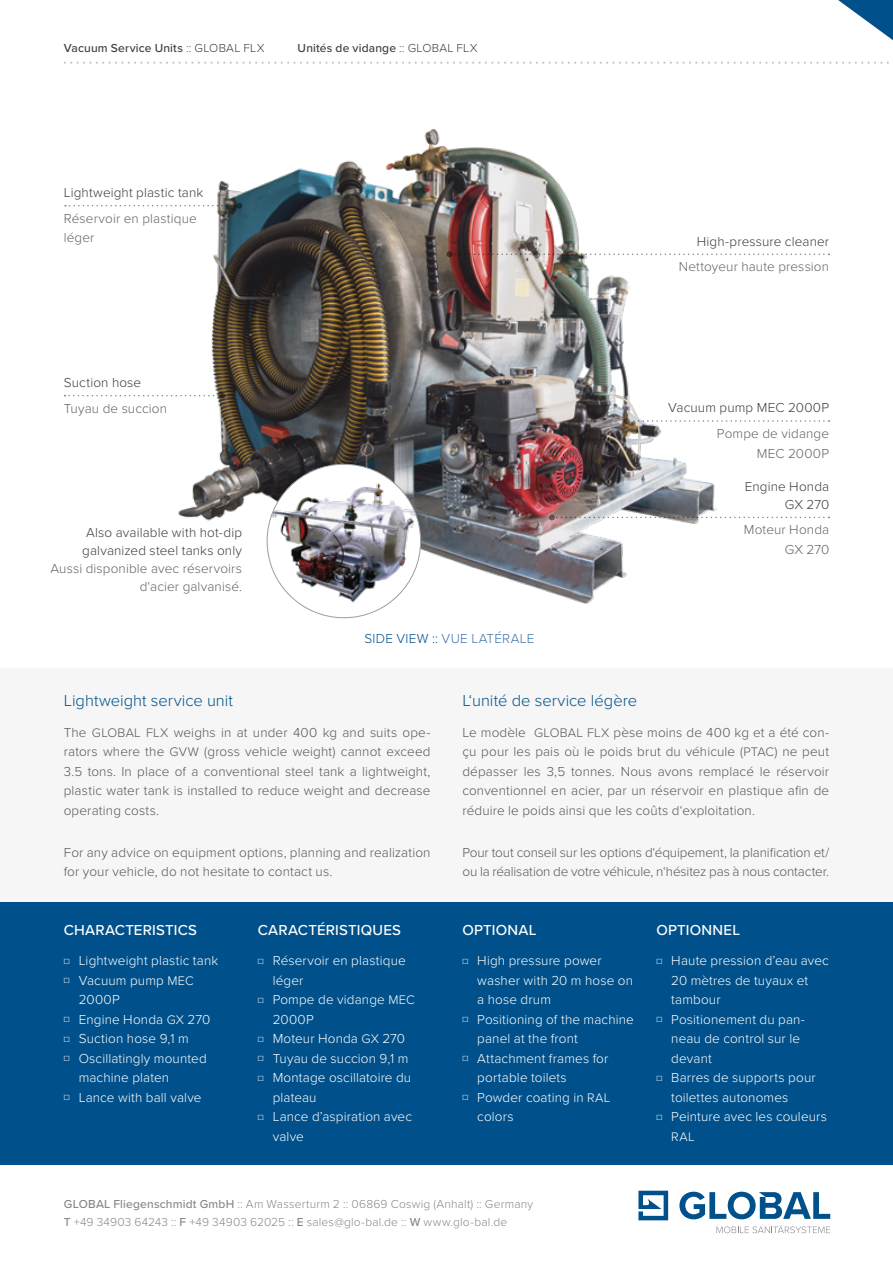
<style>
.page{position:relative;width:893px;height:1263px;background:#fff}
.page>*{position:absolute;margin:0;border:0;box-sizing:border-box;transform-origin:0 0}
.t1{font:300 16.5px "Proxima Nova";color:#00518b}
.t2{font:500 15px "Proxima Nova";letter-spacing:.015em;color:#fff}
.t3{font:300 13.5px/19.5px "Proxima Nova";letter-spacing:.01em;color:#fff}
.t4{font:300 13.5px/19.5px "Proxima Nova";letter-spacing:.01em;color:#575756;text-align:justify}
.Legende{font:300 13.5px/19.5px "Proxima Nova";letter-spacing:.01em;color:#646363;text-align:right}
.Legende-2{font:300 13.5px/18px "Proxima Nova";letter-spacing:.01em;color:#3c3c3b;text-align:right}
.t5{font:300 13.5px/19.5px "Proxima Nova";letter-spacing:-.01em;color:#575756}
.Legende_H{font:300 13.5px "Proxima Nova";letter-spacing:.025em;color:#3c72a6}
.t6{font:300 12.9px "Proxima Nova";color:#fff}
.t7{font:300 12px/18px "Proxima Nova";letter-spacing:.015em;color:#878787}
.Breadcrumb{font:500 12px "Proxima Nova";letter-spacing:.015em;color:#3c3c3b}
.s1{font-weight:300}
.s2{color:#fff}
.s3{color:#00518b}
.s4{font-size:12.9px}
.s5{font-size:8.85px}
.s6{font-weight:500}
</style>
<div class="page">
<svg style="left:638px;top:1191px;width:30px;height:29px"></svg>
<svg style="left:679px;top:1192px;width:151px;height:27px"></svg>
<svg style="left:716px;top:1225px;width:114px;height:8px"></svg>
<svg style="left:64px;top:62px;width:825px;height:2px"></svg>
<img style="left:178px;top:129px;width:539px;height:475px">
<div style="left:0;top:901px;width:893px;height:264px;background:#00518b"></div>
<svg style="left:838px;top:0;width:55px;height:40px"></svg>
<div style="left:0;top:668px;width:893px;height:233px;background:#f6f6f6"></div>
<svg style="left:65px;top:203px;width:177px;height:6px"></svg>
<svg style="left:549px;top:514px;width:280px;height:6px"></svg>
<svg style="left:624px;top:418px;width:205px;height:6px"></svg>
<svg style="left:446px;top:251px;width:383px;height:6px"></svg>
<svg style="left:65px;top:393px;width:160px;height:6px"></svg>
<div style="left:267px;top:464px;width:154px;height:154px;background:#fff;border-radius:50%"></div>
<img style="left:267px;top:478px;width:154px;height:130px">
<p class="Breadcrumb" style="left:64px;top:41px;width:202px">Vacuum Service Units <span class="s1">:: GLOBAL FLX</span></p>
<p class="Breadcrumb" style="left:298px;top:41px;width:181px">Unités de vidange <span class="s1">:: GLOBAL FLX</span></p>
<p class="Legende-2" style="left:64px;top:184px;width:141px">Lightweight plastic tank</p>
<p class="Legende" style="left:64px;top:209px;width:135px;text-align:left">Réservoir en plastique léger<span class="s2">léger</span></p>
<p class="Legende-2" style="left:64px;top:374px;width:79px">Suction hose</p>
<p class="Legende" style="left:64px;top:399px;width:105px">Tuyau de succion</p>
<p class="Legende-2" style="left:86px;top:524px;width:157px">Also available with hot-dip</p>
<p class="Legende-2" style="left:82px;top:542px;width:161px">galvanized steel tanks only</p>
<p class="Legende" style="left:50px;top:560px;width:193px;line-height:18px">Aussi disponible avec réservoirs d‘acier galvanisé.</p>
<p class="Legende_H" style="left:364px;top:631px;width:171px"><span class="s3">SIDE VIEW ::</span> VUE LATÉRALE</p>
<p class="Legende-2" style="left:697px;top:232px;width:134px">High-pressure cleaner</p>
<p class="Legende" style="left:679px;top:257px;width:152px">Nettoyeur haute pression</p>
<p class="Legende-2" style="left:668px;top:399px;width:162px">Vacuum pump MEC 2000P</p>
<p class="Legende" style="left:717px;top:424px;width:114px">Pompe de vidange<br>MEC 2000P</p>
<p class="Legende-2" style="left:745px;top:477px;width:86px">Engine Honda<br>GX 270</p>
<p class="Legende" style="left:744px;top:520px;width:87px">Moteur Honda<br>GX 270</p>
<h2 class="t1" style="left:64px;top:691px;width:171px">Lightweight service unit</h2>
<p class="t4" style="left:64px;top:723px;width:368px">The <span class="s4">GLOBAL FLX</span> weighs in at under 400 kg and suits ope&shy;rators where the <span class="s4">GVW</span> (gross vehicle weight) cannot exceed 3.5 tons. In place of a conventional steel tank a lightweight, plastic water tank is installed to reduce weight and decrease operating costs.</p>
<p class="t4" style="left:64px;top:843px;width:368px">For any advice on equipment options, planning and realization for your vehicle, do not hesitate to contact us.</p>
<h3 class="t2" style="left:64px;top:921px;width:135px">CHARACTERISTICS</h3>
<p class="t3" style="left:64px;top:951px;width:156px"><span class="s5">☐</span> Lightweight plastic tank</p>
<p class="t3" style="left:79px;top:971px;width:117px;text-indent:-15px"><span class="s5">☐</span> Vacuum pump <span class="s4">MEC<br></span>2000P</p>
<p class="t3" style="left:64px;top:1010px;width:148px"><span class="s5">☐</span> Engine Honda <span class="s4">GX</span> 270</p>
<p class="t3" style="left:64px;top:1029px;width:126px"><span class="s5">☐</span> Suction hose 9,1 m</p>
<p class="t3" style="left:79px;top:1049px;width:129px;text-indent:-15px"><span class="s5">☐</span> Oscillatingly mounted machine platen</p>
<p class="t3" style="left:64px;top:1088px;width:139px"><span class="s5">☐</span> Lance with ball valve</p>
<h3 class="t2" style="left:258px;top:921px;width:145px">CARACTÉRISTIQUES</h3>
<p class="t3" style="left:273px;top:951px;width:135px;text-indent:-15px"><span class="s5">☐</span> Réservoir en plastique léger</p>
<p class="t3" style="left:273px;top:990px;width:144px;text-indent:-15px"><span class="s5">☐</span> Pompe de vidange <span class="s4">MEC<br></span>2000P</p>
<p class="t3" style="left:258px;top:1029px;width:149px"><span class="s5">☐</span> Moteur Honda <span class="s4">GX</span> 270</p>
<p class="t3" style="left:258px;top:1049px;width:152px"><span class="s5">☐</span> Tuyau de succion 9,1 m</p>
<p class="t3" style="left:273px;top:1068px;width:140px;text-indent:-15px"><span class="s5">☐</span> Montage oscillatoire du plateau</p>
<p class="t3" style="left:273px;top:1107px;width:141px;text-indent:-15px"><span class="s5">☐</span> Lance d’aspiration avec valve</p>
<h2 class="t1" style="left:462px;top:691px;width:176px">L‘unité de service légère</h2>
<p class="t4" style="left:462px;top:723px;width:368px">Le modèle <span class="s4">GLOBAL FLX</span> pèse moins de 400 kg et a été con&shy;çu pour les pais où le poids brut du véhicule (<span class="s4">PTAC</span>) ne peut dépasser les 3,5 tonnes. Nous avons remplacé le réservoir conventionnel en acier, par un réservoir en plastique afin de réduire le poids ainsi que les coûts d‘exploitation.</p>
<p class="t5" style="left:462px;top:843px;width:368px">Pour tout conseil sur les options d‘équipement, la planification et/ ou la réalisation de votre véhicule, n‘hésitez pas à nous contacter.</p>
<h3 class="t2" style="left:462px;top:921px;width:75px">OPTIONAL</h3>
<p class="t3" style="left:477px;top:951px;width:157px;text-indent:-15px"><span class="s5">☐</span> High pressure power washer with 20 m hose on a hose drum</p>
<p class="t3" style="left:477px;top:1010px;width:158px;text-indent:-15px"><span class="s5">☐</span> Positioning of the machine panel at the front</p>
<p class="t3" style="left:477px;top:1049px;width:133px;text-indent:-15px"><span class="s5">☐</span> Attachment frames for portable toilets</p>
<p class="t3" style="left:477px;top:1088px;width:135px;text-indent:-15px"><span class="s5">☐</span> Powder coating in <span class="s4">RAL </span>colors</p>
<h3 class="t2" style="left:656px;top:921px;width:85px">OPTIONNEL</h3>
<p class="t3" style="left:671px;top:951px;width:159px;text-indent:-15px"><span class="s5">☐</span> Haute pression d’eau avec<br>20 mètres de tuyaux et tambour</p>
<p class="t3" style="left:671px;top:1010px;width:135px;text-indent:-15px"><span class="s5">☐</span> Positionement du pan&shy;neau de control sur le devant</p>
<p class="t3" style="left:671px;top:1068px;width:146px;text-indent:-15px"><span class="s5">☐</span> Barres de supports pour toilettes autonomes</p>
<p class="t3" style="left:656px;top:1107px;width:172px"><span class="s5">☐</span> Peinture avec les couleurs</p>
<p class="t6" style="left:671px;top:1129px;width:25px">RAL</p>
<p class="t7" style="left:64px;top:1195px;width:471px"><span class="s6">GLOBAL Fliegenschmidt GmbH</span> :: Am Wasserturm 2 :: 06869 Coswig (Anhalt) :: Germany<br><span class="s6">T</span> +49 34903 64243 :: <span class="s6">F</span> +49 34903 62025 :: <span class="s6">E</span> sales@glo-bal.de :: <span class="s6">W</span> www.glo-bal.de</p>
</div>
